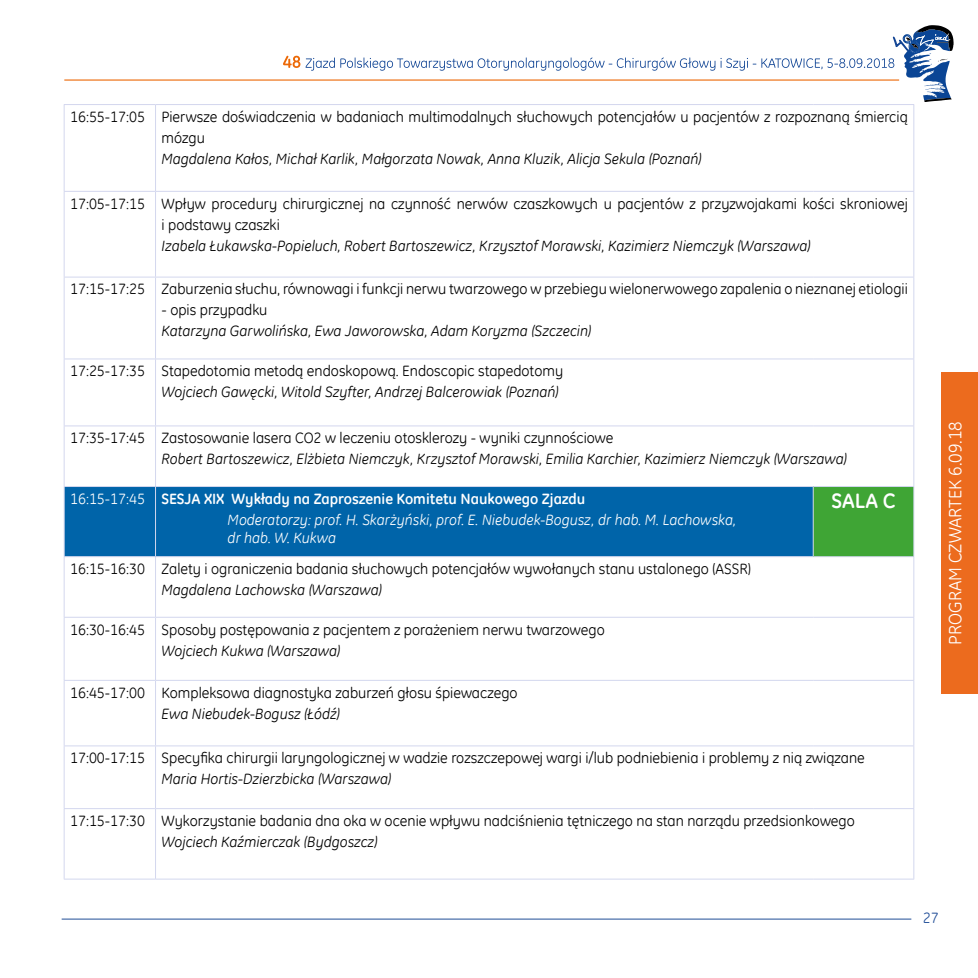
<style>
.page{position:relative;width:978px;height:978px;background:#fff}
.page>*{position:absolute;margin:0;border:0;box-sizing:border-box;transform-origin:0 0}
.t1{font:700 21px "GE Inspira";color:#fff}
.t2{font:18px "GE Inspira";color:#fff}
.t3{font:15px/21px "GE Inspira";color:#000}
.t4{font:italic 15px "GE Inspira";color:#000}
.t5{font:italic 15px/21px "GE Inspira";color:#fff}
.t6{font:15px "GE Inspira";color:#204d97}
.s1{font-style:normal}
.s2{font-weight:700;font-style:normal}
</style>
<div class="page">
<hr style="left:64px;top:79px;width:835px;height:2px;background:#ec6907">
<svg style="left:283px;top:56px;width:17px;height:12px"></svg>
<svg style="left:306px;top:25px;width:648px;height:77px"></svg>
<hr style="left:62px;top:919px;width:849px;height:1px;background:#204d97">
<div style="left:65px;top:487px;width:748px;height:69px;background:#0064a9"></div>
<div style="left:813px;top:486px;width:101px;height:71px;background:#3fa535"></div>
<hr style="left:64px;top:104px;width:92px;height:1px;background:#d3d7ee">
<hr style="left:64px;top:105px;width:1px;height:86px;background:#d3d7ee">
<hr style="left:156px;top:104px;width:657px;height:1px;background:#d3d7ee">
<hr style="left:155px;top:105px;width:1px;height:86px;background:#d3d7ee">
<hr style="left:813px;top:104px;width:101px;height:1px;background:#d3d7ee">
<hr style="left:913px;top:105px;width:1px;height:86px;background:#d3d7ee">
<hr style="left:64px;top:191px;width:92px;height:1px;background:#d3d7ee">
<hr style="left:64px;top:192px;width:1px;height:85px;background:#d3d7ee">
<hr style="left:156px;top:191px;width:657px;height:1px;background:#d3d7ee">
<hr style="left:155px;top:192px;width:1px;height:85px;background:#d3d7ee">
<hr style="left:813px;top:191px;width:101px;height:1px;background:#d3d7ee">
<hr style="left:913px;top:192px;width:1px;height:85px;background:#d3d7ee">
<hr style="left:64px;top:487px;width:1px;height:69px;background:#d3d7ee">
<hr style="left:155px;top:487px;width:1px;height:69px;background:#d3d7ee">
<hr style="left:813px;top:487px;width:1px;height:69px;background:#d3d7ee">
<hr style="left:913px;top:487px;width:1px;height:69px;background:#d3d7ee">
<hr style="left:64px;top:556px;width:92px;height:1px;background:#d3d7ee">
<hr style="left:64px;top:557px;width:1px;height:60px;background:#d3d7ee">
<hr style="left:156px;top:556px;width:657px;height:1px;background:#d3d7ee">
<hr style="left:155px;top:557px;width:1px;height:60px;background:#d3d7ee">
<hr style="left:813px;top:556px;width:101px;height:1px;background:#d3d7ee">
<hr style="left:913px;top:557px;width:1px;height:60px;background:#d3d7ee">
<hr style="left:64px;top:617px;width:92px;height:1px;background:#d3d7ee">
<hr style="left:64px;top:618px;width:1px;height:62px;background:#d3d7ee">
<hr style="left:156px;top:617px;width:657px;height:1px;background:#d3d7ee">
<hr style="left:155px;top:618px;width:1px;height:62px;background:#d3d7ee">
<hr style="left:813px;top:617px;width:101px;height:1px;background:#d3d7ee">
<hr style="left:913px;top:618px;width:1px;height:62px;background:#d3d7ee">
<hr style="left:64px;top:680px;width:92px;height:1px;background:#d3d7ee">
<hr style="left:64px;top:681px;width:1px;height:64px;background:#d3d7ee">
<hr style="left:156px;top:680px;width:657px;height:1px;background:#d3d7ee">
<hr style="left:155px;top:681px;width:1px;height:64px;background:#d3d7ee">
<hr style="left:813px;top:680px;width:101px;height:1px;background:#d3d7ee">
<hr style="left:913px;top:681px;width:1px;height:64px;background:#d3d7ee">
<hr style="left:64px;top:745px;width:92px;height:1px;background:#d3d7ee">
<hr style="left:64px;top:746px;width:1px;height:62px;background:#d3d7ee">
<hr style="left:156px;top:745px;width:657px;height:1px;background:#d3d7ee">
<hr style="left:155px;top:746px;width:1px;height:62px;background:#d3d7ee">
<hr style="left:813px;top:745px;width:101px;height:1px;background:#d3d7ee">
<hr style="left:913px;top:746px;width:1px;height:62px;background:#d3d7ee">
<hr style="left:64px;top:808px;width:92px;height:1px;background:#d3d7ee">
<hr style="left:64px;top:809px;width:1px;height:70px;background:#d3d7ee">
<hr style="left:156px;top:808px;width:657px;height:1px;background:#d3d7ee">
<hr style="left:155px;top:809px;width:1px;height:70px;background:#d3d7ee">
<hr style="left:813px;top:808px;width:101px;height:1px;background:#d3d7ee">
<hr style="left:913px;top:809px;width:1px;height:70px;background:#d3d7ee">
<hr style="left:64px;top:277px;width:92px;height:1px;background:#d3d7ee">
<hr style="left:64px;top:277px;width:1px;height:82px;background:#d3d7ee">
<hr style="left:156px;top:277px;width:657px;height:1px;background:#d3d7ee">
<hr style="left:155px;top:277px;width:1px;height:82px;background:#d3d7ee">
<hr style="left:813px;top:277px;width:101px;height:1px;background:#d3d7ee">
<hr style="left:913px;top:277px;width:1px;height:82px;background:#d3d7ee">
<hr style="left:64px;top:359px;width:92px;height:1px;background:#d3d7ee">
<hr style="left:64px;top:359px;width:1px;height:67px;background:#d3d7ee">
<hr style="left:156px;top:359px;width:657px;height:1px;background:#d3d7ee">
<hr style="left:155px;top:359px;width:1px;height:67px;background:#d3d7ee">
<hr style="left:813px;top:359px;width:101px;height:1px;background:#d3d7ee">
<hr style="left:913px;top:359px;width:1px;height:67px;background:#d3d7ee">
<hr style="left:64px;top:426px;width:92px;height:1px;background:#d3d7ee">
<hr style="left:64px;top:426px;width:1px;height:60px;background:#d3d7ee">
<hr style="left:156px;top:426px;width:657px;height:1px;background:#d3d7ee">
<hr style="left:155px;top:426px;width:1px;height:60px;background:#d3d7ee">
<hr style="left:813px;top:426px;width:101px;height:1px;background:#d3d7ee">
<hr style="left:913px;top:426px;width:1px;height:60px;background:#d3d7ee">
<hr style="left:64px;top:486px;width:92px;height:1px;background:#d3d7ee">
<hr style="left:156px;top:486px;width:657px;height:1px;background:#d3d7ee">
<hr style="left:813px;top:486px;width:101px;height:1px;background:#d3d7ee">
<hr style="left:64px;top:879px;width:92px;height:1px;background:#d3d7ee">
<hr style="left:156px;top:879px;width:657px;height:1px;background:#d3d7ee">
<hr style="left:813px;top:879px;width:101px;height:1px;background:#d3d7ee">
<div style="left:942px;top:372px;width:36px;height:322px;background:#ec6b1e"></div>
<p class="t3" style="left:162px;top:106px;width:748px;text-indent:-91px">16:55-17:05 Pierwsze doświadczenia w badaniach multimodalnych słuchowych potencjałów u pacjentów z rozpoznaną śmiercią mózgu</p>
<p class="t4" style="left:162px;top:150px;width:542px">Magdalena Kałos, Michał Karlik, Małgorzata Nowak, Anna Kluzik, Alicja Sekula (Poznań)</p>
<p class="t3" style="left:162px;top:193px;width:748px;text-indent:-91px">17:05-17:15 Wpływ procedury chirurgicznej na czynność nerwów czaszkowych u pacjentów z przyzwojakami kości skroniowej i podstawy czaszki</p>
<p class="t4" style="left:162px;top:236px;width:651px">Izabela Łukawska-Popieluch, Robert Bartoszewicz, Krzysztof Morawski, Kazimierz Niemczyk (Warszawa)</p>
<p class="t3" style="left:70px;top:278px;width:839px">17:15-17:25 Zaburzenia słuchu, równowagi i funkcji nerwu twarzowego w przebiegu wielonerwowego zapalenia o nieznanej etiologii</p>
<p class="t3" style="left:162px;top:299px;width:107px">- opis przypadku</p>
<p class="t4" style="left:162px;top:322px;width:431px">Katarzyna Garwolińska, Ewa Jaworowska, Adam Koryzma (Szczecin)</p>
<p class="t3" style="left:70px;top:360px;width:494px">17:25-17:35 Stapedotomia metodą endoskopową. Endoscopic stapedotomy</p>
<p class="t4" style="left:162px;top:383px;width:399px">Wojciech Gawęcki, Witold Szyfter, Andrzej Balcerowiak (Poznań)</p>
<p class="t3" style="left:70px;top:427px;width:545px">17:35-17:45 Zastosowanie lasera CO2 w leczeniu otosklerozy - wyniki czynnościowe</p>
<p class="t4" style="left:162px;top:450px;width:687px">Robert Bartoszewicz, Elżbieta Niemczyk, Krzysztof Morawski, Emilia Karchier, Kazimierz Niemczyk (Warszawa)</p>
<p class="t5" style="left:228px;top:488px;width:510px;text-indent:-157px"><span class="s1">16:15-17:45</span> <span class="s2">SESJA XIX Wykłady na Zaproszenie Komitetu Naukowego Zjazdu<br></span>Moderatorzy: prof. H. Skarżyński, prof. E. Niebudek-Bogusz, dr hab. M. Lachowska,</p>
<p class="t5" style="left:228px;top:527px;width:110px">dr hab. W. Kukwa</p>
<h1 class="t1" style="left:831px;top:487px;width:66px">SALA C</h1>
<p class="t3" style="left:70px;top:558px;width:682px">16:15-16:30 Zalety i ograniczenia badania słuchowych potencjałów wywołanych stanu ustalonego (ASSR)</p>
<p class="t4" style="left:162px;top:581px;width:222px">Magdalena Lachowska (Warszawa)</p>
<p class="t3" style="left:70px;top:618px;width:536px">16:30-16:45 Sposoby postępowania z pacjentem z porażeniem nerwu twarzowego</p>
<p class="t4" style="left:162px;top:641px;width:180px">Wojciech Kukwa (Warszawa)</p>
<p class="t3" style="left:70px;top:682px;width:449px">16:45-17:00 Kompleksowa diagnostyka zaburzeń głosu śpiewaczego</p>
<p class="t4" style="left:162px;top:704px;width:180px">Ewa Niebudek-Bogusz (Łódź)</p>
<p class="t3" style="left:70px;top:747px;width:796px">17:00-17:15 Specyfika chirurgii laryngologicznej w wadzie rozszczepowej wargi i/lub podniebienia i problemy z nią związane</p>
<p class="t4" style="left:162px;top:770px;width:231px">Maria Hortis-Dzierzbicka (Warszawa)</p>
<p class="t3" style="left:70px;top:810px;width:786px">17:15-17:30 Wykorzystanie badania dna oka w ocenie wpływu nadciśnienia tętniczego na stan narządu przedsionkowego</p>
<p class="t4" style="left:162px;top:833px;width:217px">Wojciech Kaźmierczak (Bydgoszcz)</p>
<p class="t2" style="left:943px;top:645px;width:225px;rotate:-90deg">PROGRAM CZWARTEK 6.09.18</p>
<p class="t6" style="left:923px;top:908px;width:17px">27</p>
</div>
